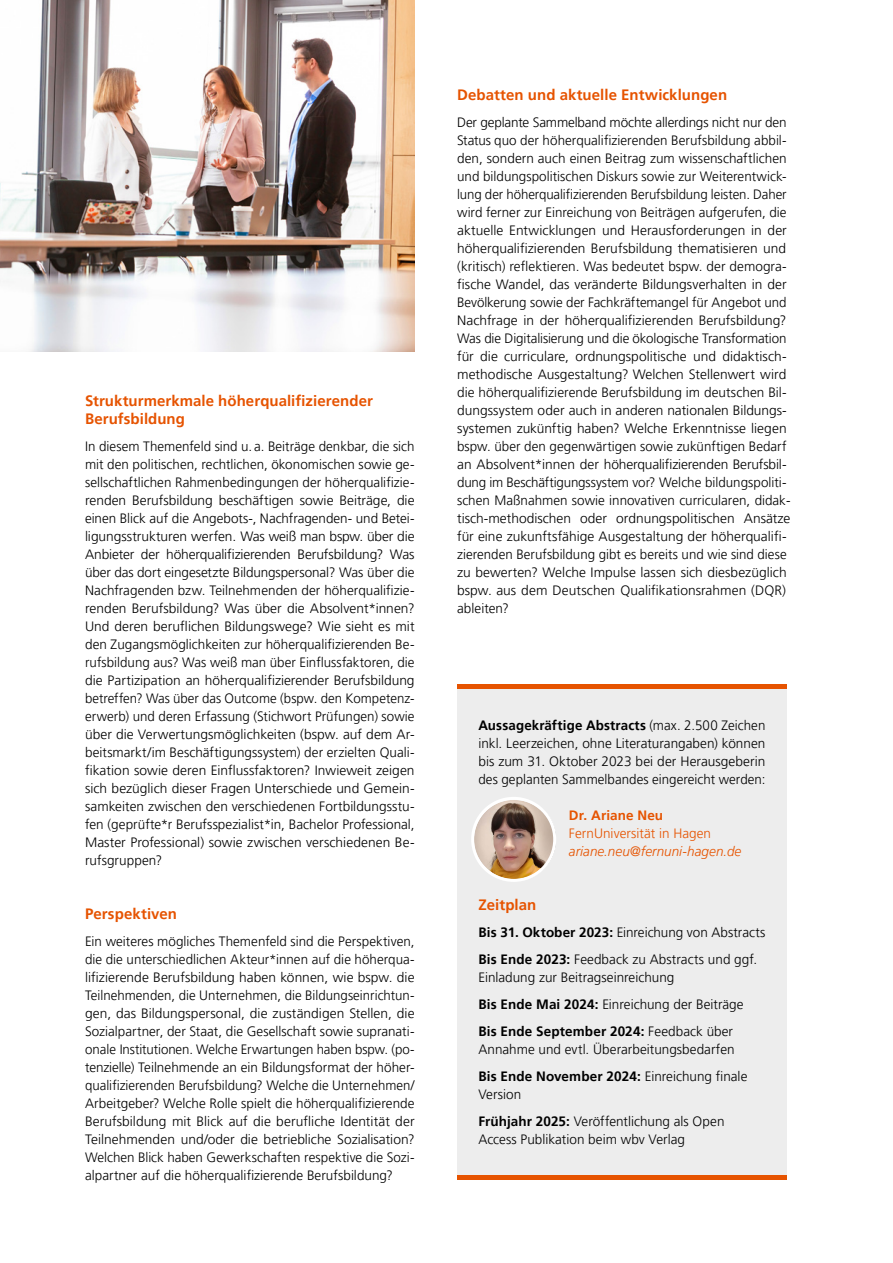
<style>
.page{position:relative;width:893px;height:1263px;background:#fff}
.page>*{position:absolute;margin:0;border:0;box-sizing:border-box;transform-origin:0 0}
.Subheadline{font:700 15px/18px "Frutiger LT Pro";letter-spacing:.005em;color:#e65300}
.Fließtext{font:700 15px "Frutiger LT Pro";letter-spacing:.005em;color:#e65300}
.Fließtext-2{font:300 13.5px/18px "Frutiger LT Pro";color:#000}
.Fließtext-3{font:italic 300 13.5px "Frutiger LT Pro";color:#e65300}
.Fließtext-4{font:300 13.5px "Frutiger LT Pro";letter-spacing:.005em;color:#e65300}
.Fließtext-5{font:700 13.5px "Frutiger LT Pro";letter-spacing:.01em;color:#e65300}
.s1{font-weight:700}
</style>
<div class="page">
<img style="left:0;top:0;width:415px;height:351px">
<div style="left:457px;top:684px;width:330px;height:495px;background:#ededed"></div>
<div style="left:457px;top:684px;width:330px;height:5px;background:#e65300"></div>
<hr style="left:457px;top:1175px;width:330px;height:4px;background:#e65300">
<img style="left:475px;top:800px;width:77px;height:78px">
<div style="left:471px;top:797px;width:85px;height:85px;border:3px solid #fff;border-radius:50%"></div>
<p class="Subheadline" style="left:85px;top:391px;width:289px">Strukturmerkmale höherqualifizierender<br>Berufsbildung</p>
<p class="Fließtext-2" style="left:85px;top:437px;width:331px;text-align:justify">In diesem Themenfeld sind u. a. Beiträge denkbar, die sich mit den politischen, rechtlichen, ökonomischen sowie ge&shy;sellschaftlichen Rahmenbedingungen der höherqualifizie&shy;renden Berufsbildung beschäftigen sowie Beiträge, die einen Blick auf die Angebots-, Nachfragenden- und Betei&shy;ligungsstrukturen werfen. Was weiß man bspw. über die Anbieter der höherqualifizierenden Berufsbildung? Was über das dort eingesetzte Bildungspersonal? Was über die Nachfragenden bzw. Teilnehmenden der höherqualifizie&shy;renden Berufsbildung? Was über die Absolvent*innen?<br>Und deren beruflichen Bildungswege? Wie sieht es mit den Zugangsmöglichkeiten zur höherqualifizierenden Be&shy;rufsbildung aus? Was weiß man über Einflussfaktoren, die die Partizipation an höherqualifizierender Berufsbildung betreffen? Was über das Outcome (bspw. den Kompetenz&shy;erwerb) und deren Erfassung (Stichwort Prüfungen) sowie über die Verwertungsmöglichkeiten (bspw. auf dem Ar&shy;beitsmarkt/im Beschäftigungssystem) der erzielten Quali&shy;fikation sowie deren Einflussfaktoren? Inwieweit zeigen sich bezüglich dieser Fragen Unterschiede und Gemein&shy;samkeiten zwischen den verschiedenen Fortbildungsstu&shy;fen (geprüfte*r Berufsspezialist*in, Bachelor Professional, Master Professional) sowie zwischen verschiedenen Be&shy;rufsgruppen?</p>
<p class="Subheadline" style="left:85px;top:904px;width:93px">Perspektiven</p>
<p class="Fließtext-2" style="left:85px;top:932px;width:331px;text-align:justify">Ein weiteres mögliches Themenfeld sind die Perspektiven, die die unterschiedlichen Akteur*innen auf die höherqua&shy;lifizierende Berufsbildung haben können, wie bspw. die Teilnehmenden, die Unternehmen, die Bildungseinrichtun&shy;gen, das Bildungspersonal, die zuständigen Stellen, die Sozialpartner, der Staat, die Gesellschaft sowie supranati&shy;onale Institutionen. Welche Erwartungen haben bspw. (po&shy;tenzielle) Teilnehmende an ein Bildungsformat der höher&shy;qualifizierenden Berufsbildung? Welche die Unternehmen/ Arbeitgeber? Welche Rolle spielt die höherqualifizierende Berufsbildung mit Blick auf die berufliche Identität der Teilnehmenden und/oder die betriebliche Sozialisation?<br>Welchen Blick haben Gewerkschaften respektive die Sozi&shy;alpartner auf die höherqualifizierende Berufsbildung?</p>
<p class="Fließtext" style="left:457px;top:85px;width:272px">Debatten und aktuelle Entwicklungen</p>
<p class="Fließtext-2" style="left:457px;top:113px;width:335px">Der geplante Sammelband möchte allerdings nicht nur den Status quo der höherqualifizierenden Berufsbildung abbil&shy;den, sondern auch einen Beitrag zum wissenschaftlichen und bildungspolitischen Diskurs sowie zur Weiterentwick&shy;lung der höherqualifizierenden Berufsbildung leisten. Daher wird ferner zur Einreichung von Beiträgen aufgerufen, die aktuelle Entwicklungen und Herausforderungen in der höherqualifizierenden Berufsbildung thematisieren und (kritisch) reflektieren. Was bedeutet bspw. der demogra&shy;fische Wandel, das veränderte Bildungsverhalten in der Bevölkerung sowie der Fachkräftemangel für Angebot und Nachfrage in der höherqualifizierenden Berufsbildung?<br>Was die Digitalisierung und die ökologische Transformation für die curriculare, ordnungspolitische und didaktisch&shy;methodische Ausgestaltung? Welchen Stellenwert wird die höherqualifizierende Berufsbildung im deutschen Bil&shy;dungssystem oder auch in anderen nationalen Bildungs&shy;systemen zukünftig haben? Welche Erkenntnisse liegen bspw. über den gegenwärtigen sowie zukünftigen Bedarf an Absolvent*innen der höherqualifizierenden Berufsbil&shy;dung im Beschäftigungssystem vor? Welche bildungspoliti&shy;schen Maßnahmen sowie innovativen curricularen, didak&shy;tisch-methodischen oder ordnungspolitischen Ansätze für eine zukunftsfähige Ausgestaltung der höherqualifi&shy;zierenden Berufsbildung gibt es bereits und wie sind diese zu bewerten? Welche Impulse lassen sich diesbezüglich bspw. aus dem Deutschen Qualifikationsrahmen (DQR) ableiten?</p>
<p class="Fließtext-2" style="left:478px;top:716px;width:289px;text-align:justify"><span class="s1">Aussagekräftige Abstracts</span> (max. 2.500 Zeichen inkl. Leerzeichen, ohne Literaturangaben) können bis zum 31. Oktober 2023 bei der Herausgeberin des geplanten Sammelbandes eingereicht werden:</p>
<p class="Fließtext-5" style="left:569px;top:807px;width:96px">Dr. Ariane Neu</p>
<p class="Fließtext-4" style="left:569px;top:825px;width:144px">FernUniversität in Hagen</p>
<p class="Fließtext-3" style="left:569px;top:843px;width:174px">ariane.neu@fernuni-hagen.de</p>
<p class="Subheadline" style="left:478px;top:895px;width:59px">Zeitplan</p>
<p class="Fließtext-2" style="left:478px;top:923px;width:288px"><span class="s1">Bis 31. Oktober 2023:</span> Einreichung von Abstracts</p>
<p class="Fließtext-2" style="left:478px;top:950px;width:280px"><span class="s1">Bis Ende 2023:</span> Feedback zu Abstracts und ggf.<br>Einladung zur Beitragseinreichung</p>
<p class="Fließtext-2" style="left:478px;top:995px;width:267px"><span class="s1">Bis Ende Mai 2024:</span> Einreichung der Beiträge</p>
<p class="Fließtext-2" style="left:478px;top:1022px;width:258px"><span class="s1">Bis Ende September 2024:</span> Feedback über<br>Annahme und evtl. Überarbeitungsbedarfen</p>
<p class="Fließtext-2" style="left:478px;top:1067px;width:271px"><span class="s1">Bis Ende November 2024:</span> Einreichung finale<br>Version</p>
<p class="Fließtext-2" style="left:478px;top:1112px;width:248px"><span class="s1">Frühjahr 2025:</span> Veröffentlichung als Open<br>Access Publikation beim wbv Verlag</p>
</div>
